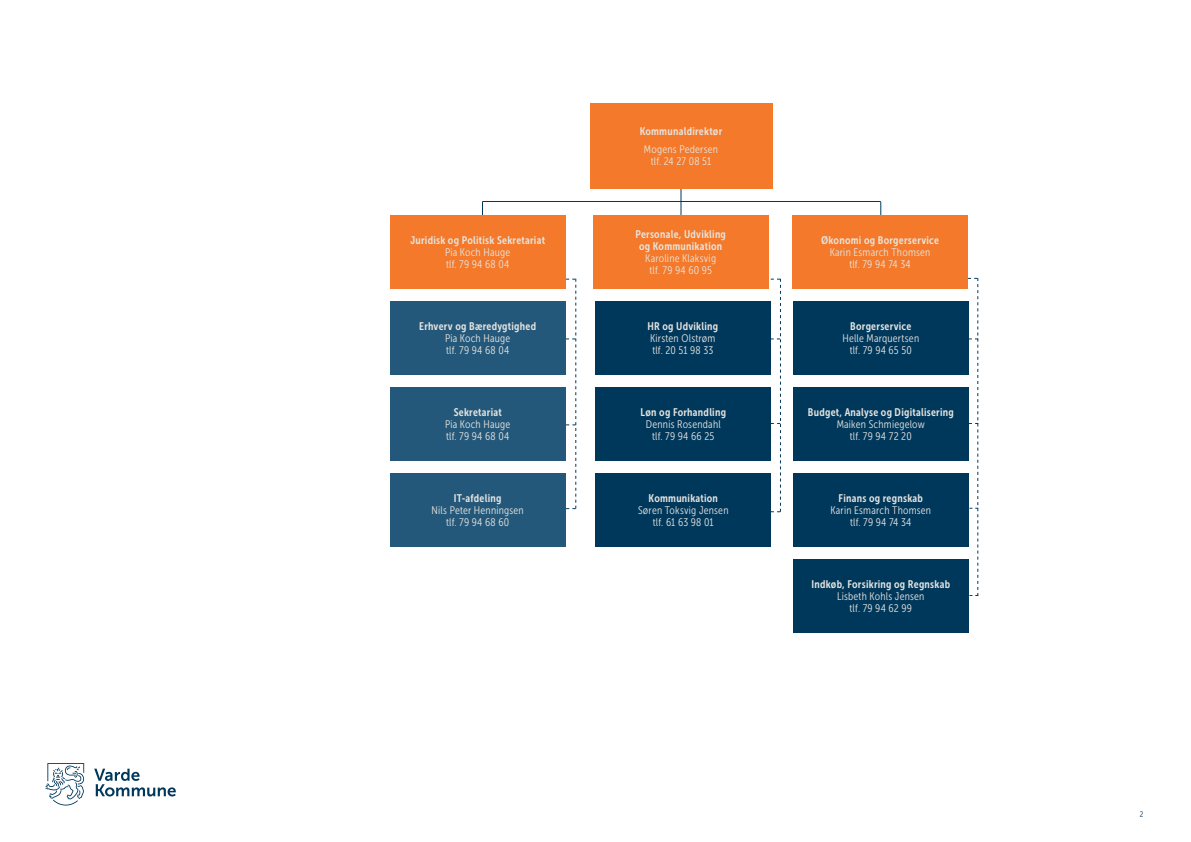
<style>
.page{position:relative;width:1191px;height:842px;background:#fff}
.page>*{position:absolute;margin:0;border:0;box-sizing:border-box;transform-origin:0 0}
.t1{font:11px/12px "Museo Sans Cond 300";letter-spacing:.02em;color:#e6e4df;text-align:center}
.t2{font:11px/12px "Museo Sans Cond 700";letter-spacing:.025em;color:#e6e4df;text-align:center}
.t3{font:8px "Museo Sans Cond 300";color:#00385c}
</style>
<div class="page">
<svg style="left:94px;top:769px;width:82px;height:27px"></svg>
<svg style="left:45px;top:763px;width:39px;height:42px"></svg>
<hr style="left:680px;top:186px;width:1px;height:34px;background:#00385c">
<hr style="left:483px;top:201px;width:397px;height:1px;background:#00385c">
<svg style="left:482px;top:201px;width:1px;height:14px"></svg>
<svg style="left:880px;top:202px;width:1px;height:13px"></svg>
<div style="left:595px;top:301px;width:175px;height:74px;background:#00385c"></div>
<div style="left:595px;top:387px;width:176px;height:74px;background:#00385c"></div>
<div style="left:595px;top:473px;width:176px;height:74px;background:#00385c"></div>
<div style="left:793px;top:387px;width:175px;height:74px;background:#00385c"></div>
<div style="left:793px;top:473px;width:175px;height:74px;background:#00385c"></div>
<div style="left:793px;top:559px;width:175px;height:74px;background:#00385c"></div>
<svg style="left:968px;top:278px;width:10px;height:318px"></svg>
<div style="left:390px;top:301px;width:175px;height:74px;background:#24587b"></div>
<div style="left:390px;top:387px;width:175px;height:74px;background:#24587b"></div>
<div style="left:390px;top:473px;width:175px;height:74px;background:#24587b"></div>
<div style="left:793px;top:301px;width:175px;height:74px;background:#00385c"></div>
<div style="left:390px;top:215px;width:175px;height:74px;background:#f4792a"></div>
<svg style="left:768px;top:279px;width:13px;height:233px"></svg>
<svg style="left:565px;top:279px;width:11px;height:230px"></svg>
<div style="left:792px;top:215px;width:176px;height:74px;background:#f4792a"></div>
<div style="left:593px;top:215px;width:175px;height:74px;background:#f4792a"></div>
<div style="left:590px;top:103px;width:182px;height:86px;background:#f4792a"></div>
<p class="t2" style="left:639px;top:125px;width:84px">Kommunaldirektør</p>
<p class="t1" style="left:644px;top:143px;width:76px">Mogens Pedersen tlf. 24 27 08 51</p>
<p class="t2" style="left:410px;top:234px;width:136px">Juridisk og Politisk Sekretariat</p>
<p class="t1" style="left:445px;top:246px;width:67px;text-align:left">Pia Koch Hauge tlf. 79 94 68 04</p>
<p class="t2" style="left:635px;top:228px;width:92px">Personale, Udvikling og Kommunikation</p>
<p class="t1" style="left:645px;top:252px;width:72px">Karoline Klaksvig tlf. 79 94 60 95</p>
<p class="t2" style="left:821px;top:234px;width:119px">Økonomi og Borgerservice</p>
<p class="t1" style="left:829px;top:246px;width:102px">Karin Esmarch Thomsen tlf. 79 94 74 34</p>
<p class="t2" style="left:419px;top:320px;width:118px">Erhverv og Bæredygtighed</p>
<p class="t1" style="left:445px;top:332px;width:67px;text-align:left">Pia Koch Hauge tlf. 79 94 68 04</p>
<p class="t2" style="left:647px;top:320px;width:72px">HR og Udvikling</p>
<p class="t1" style="left:650px;top:332px;width:67px;text-align:left">Kirsten Olstrøm tlf. 20 51 98 33</p>
<p class="t2" style="left:850px;top:320px;width:63px">Borgerservice</p>
<p class="t1" style="left:842px;top:332px;width:78px">Helle Marquertsen tlf. 79 94 65 50</p>
<p class="t2" style="left:454px;top:406px;width:49px">Sekretariat</p>
<p class="t1" style="left:445px;top:418px;width:67px;text-align:left">Pia Koch Hauge tlf. 79 94 68 04</p>
<p class="t2" style="left:640px;top:406px;width:87px">Løn og Forhandling</p>
<p class="t1" style="left:646px;top:418px;width:76px">Dennis Rosendahl tlf. 79 94 66 25</p>
<p class="t2" style="left:808px;top:406px;width:147px">Budget, Analyse og Digitalisering</p>
<p class="t1" style="left:836px;top:418px;width:90px">Maiken Schmiegelow tlf. 79 94 72 20</p>
<p class="t2" style="left:454px;top:492px;width:49px">IT-afdeling</p>
<p class="t1" style="left:431px;top:504px;width:94px">Nils Peter Henningsen tlf. 79 94 68 60</p>
<p class="t2" style="left:648px;top:492px;width:71px">Kommunikation</p>
<p class="t1" style="left:638px;top:504px;width:92px">Søren Toksvig Jensen tlf. 61 63 98 01</p>
<p class="t2" style="left:838px;top:492px;width:86px">Finans og regnskab</p>
<p class="t1" style="left:830px;top:504px;width:102px">Karin Esmarch Thomsen tlf. 79 94 74 34</p>
<p class="t2" style="left:811px;top:578px;width:140px">Indkøb, Forsikring og Regnskab</p>
<p class="t1" style="left:837px;top:590px;width:89px">Lisbeth Kohls Jensen tlf. 79 94 62 99</p>
<p class="t3" style="left:1140px;top:810px;width:5px">2</p>
</div>
